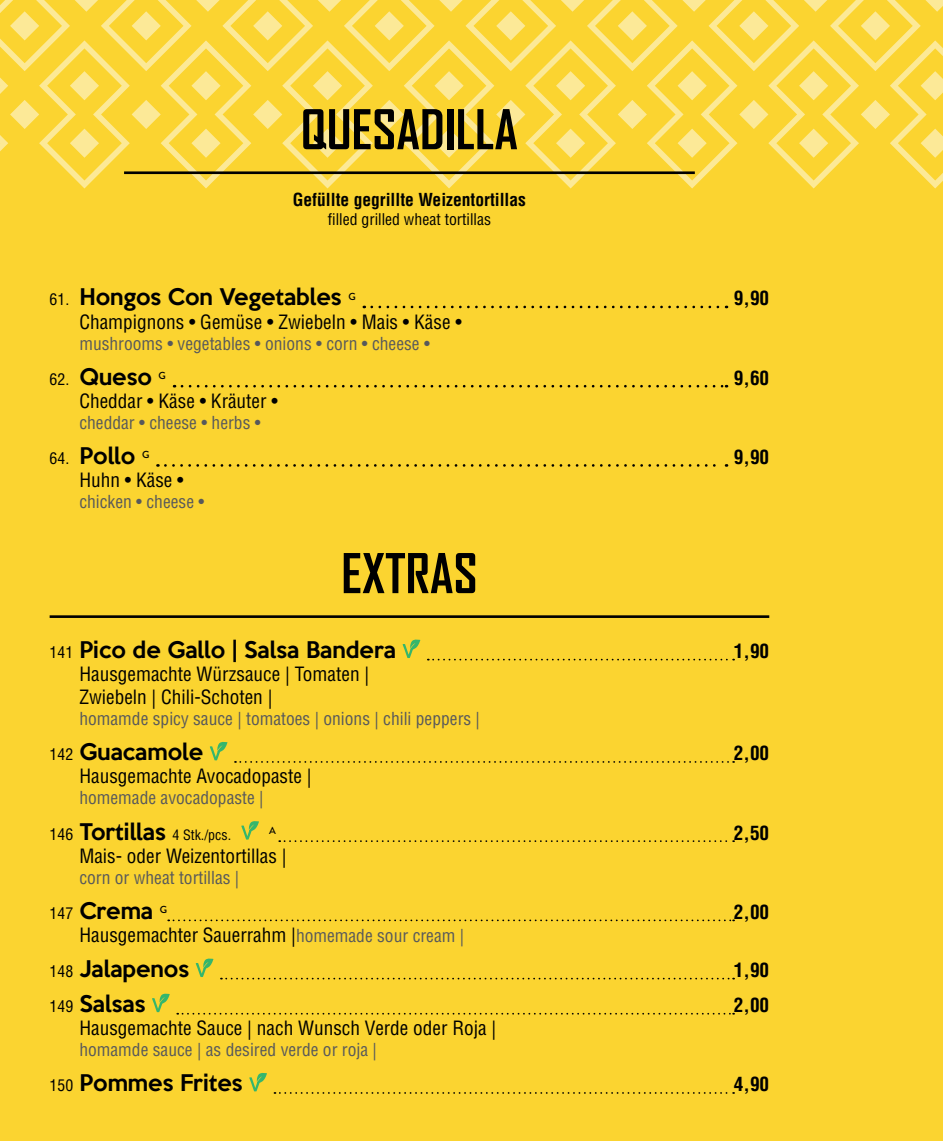
<style>
.page{position:relative;width:943px;height:1141px;background:#fbd430}
.page>*{position:absolute;margin:0;border:0;box-sizing:border-box;transform-origin:0 0}
.t1{font:700 52.5px "Agency FB";color:#000}
.t2{font:500 21px "Keep Calm";color:#000}
.t3{font:condensed 19.25px/23.1px "Helvetica LT Std";color:#000}
.t4{font:700 condensed 19.25px "Helvetica LT Std";color:#000}
.t5{font:condensed 17.5px "Helvetica LT Std";color:#58595b}
.t6{font:700 condensed 17.5px "Helvetica LT Std";color:#000}
.t7{font:condensed 15.75px "Helvetica LT Std";color:#000}
.t8{font:condensed 14px "Helvetica LT Std";color:#000}
.t9{font:500 10.15px "Brandon Grotesque";color:#000}
.s1{font-family:"Helvetica LT Std";font-weight:400;font-stretch:condensed;font-size:15.75px}
.s2{font-size:15.75px}
.s3{font-family:"Keep Calm";font-weight:500;font-stretch:normal;font-size:21px}
.s4{font-size:17.5px;color:#58595b}
</style>
<div class="page">
<svg style="left:0;top:0;width:943px;height:189px"></svg>
<hr style="left:124px;top:171px;width:570px;height:3px;background:#000">
<svg style="left:372px;top:306px;width:355px;height:2px"></svg>
<svg style="left:182px;top:385px;width:545px;height:2px"></svg>
<svg style="left:165px;top:464px;width:562px;height:3px"></svg>
<hr style="left:50px;top:615px;width:719px;height:3px;background:#000">
<svg style="left:428px;top:659px;width:306px;height:1px"></svg>
<svg style="left:235px;top:761px;width:499px;height:2px"></svg>
<svg style="left:279px;top:840px;width:455px;height:2px"></svg>
<svg style="left:168px;top:919px;width:566px;height:2px"></svg>
<svg style="left:221px;top:978px;width:513px;height:1px"></svg>
<svg style="left:177px;top:1013px;width:557px;height:2px"></svg>
<svg style="left:274px;top:1092px;width:460px;height:2px"></svg>
<svg style="left:402px;top:639px;width:18px;height:19px"></svg>
<svg style="left:210px;top:741px;width:17px;height:19px"></svg>
<svg style="left:241px;top:821px;width:18px;height:19px"></svg>
<svg style="left:196px;top:958px;width:17px;height:19px"></svg>
<svg style="left:152px;top:993px;width:18px;height:19px"></svg>
<svg style="left:249px;top:1072px;width:18px;height:19px"></svg>
<h1 class="t1" style="left:301px;top:97px;width:219px">QUESADILLA</h1>
<p class="t6" style="left:293px;top:189px;width:235px">Gefüllte gegrillte Weizentortillas</p>
<p class="t7" style="left:328px;top:209px;width:165px">filled grilled wheat tortillas</p>
<p class="t2" style="left:50px;top:279px;width:307px"><span class="s1">61.</span> Hongos Con Vegetables <sup>G</sup></p>
<p class="t4" style="left:734px;top:286px;width:37px">9,90</p>
<p class="t3" style="left:79px;top:310px;width:384px">Champignons • Gemüse • Zwiebeln • Mais • Käse •</p>
<p class="t5" style="left:79px;top:332px;width:352px">mushrooms • vegetables • onions • corn • cheese •</p>
<p class="t2" style="left:50px;top:358px;width:118px"><span class="s1">62.</span> Queso <sup>G</sup></p>
<p class="t4" style="left:734px;top:366px;width:37px">9,60</p>
<p class="t3" style="left:79px;top:389px;width:200px">Cheddar • Käse • Kräuter •</p>
<p class="t5" style="left:79px;top:411px;width:183px">cheddar • cheese • herbs •</p>
<p class="t2" style="left:50px;top:437px;width:101px"><span class="s1">64.</span> Pollo <sup>G</sup></p>
<p class="t4" style="left:734px;top:445px;width:37px">9,90</p>
<p class="t3" style="left:79px;top:468px;width:106px">Huhn • Käse •</p>
<p class="t5" style="left:79px;top:491px;width:126px">chicken • cheese •</p>
<h1 class="t1" style="left:341px;top:541px;width:138px">EXTRAS</h1>
<p class="t2" style="left:50px;top:631px;width:348px"><span class="s1">141</span> Pico de Gallo | Salsa Bandera</p>
<p class="t4" style="left:734px;top:639px;width:37px">1,90</p>
<p class="t3" style="left:79px;top:662px;width:291px">Hausgemachte Würzsauce | Tomaten |<br>Zwiebeln | Chili-Schoten |</p>
<p class="t5" style="left:79px;top:708px;width:402px">homamde spicy sauce | tomatoes | onions | chili peppers |</p>
<p class="t2" style="left:50px;top:734px;width:155px"><span class="s1">142</span> Guacamole</p>
<p class="t4" style="left:734px;top:741px;width:37px">2,00</p>
<p class="t3" style="left:79px;top:765px;width:234px">Hausgemachte Avocadopaste |</p>
<p class="t5" style="left:79px;top:787px;width:186px">homemade avocadopaste |</p>
<p class="t8" style="left:50px;top:826px;width:183px"><span class="s2">146</span> <span class="s3">Tortillas</span> 4 Stk./pcs.</p>
<p class="t9" style="left:269px;top:823px;width:8px">A</p>
<p class="t4" style="left:734px;top:820px;width:37px">2,50</p>
<p class="t3" style="left:79px;top:844px;width:209px">Mais- oder Weizentortillas |</p>
<p class="t5" style="left:79px;top:866px;width:161px">corn or wheat tortillas |</p>
<p class="t2" style="left:50px;top:892px;width:119px"><span class="s1">147</span> Crema <sup>G</sup></p>
<p class="t4" style="left:734px;top:900px;width:37px">2,00</p>
<p class="t3" style="left:79px;top:923px;width:386px">Hausgemachter Sauerrahm |<span class="s4">homemade sour cream |</span></p>
<p class="t2" style="left:50px;top:950px;width:141px"><span class="s1">148</span> Jalapenos</p>
<p class="t4" style="left:734px;top:958px;width:37px">1,90</p>
<p class="t2" style="left:50px;top:986px;width:97px"><span class="s1">149</span> Salsas</p>
<p class="t4" style="left:734px;top:993px;width:37px">2,00</p>
<p class="t3" style="left:79px;top:1017px;width:418px">Hausgemachte Sauce | nach Wunsch Verde oder Roja |</p>
<p class="t5" style="left:79px;top:1039px;width:299px">homamde sauce | as desired verde or roja |</p>
<p class="t2" style="left:50px;top:1065px;width:194px"><span class="s1">150</span> Pommes Frites</p>
<p class="t4" style="left:734px;top:1072px;width:37px">4,90</p>
</div>
